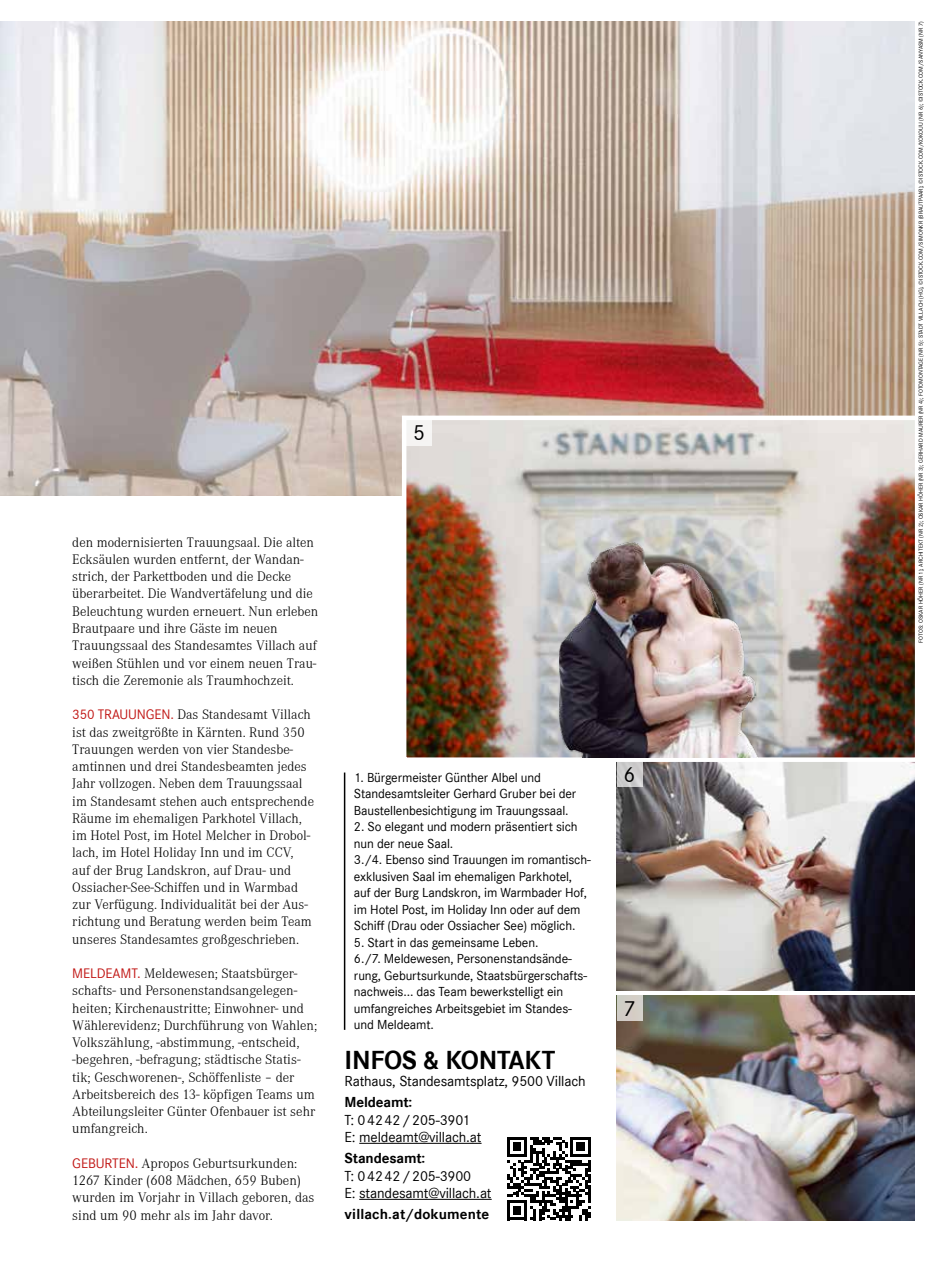
<style>
.page{position:relative;width:936px;height:1276px;background:#fff}
.page>*{position:absolute;margin:0;border:0;box-sizing:border-box;transform-origin:0 0}
.t1{font:700 27px "Corporate S";letter-spacing:-.01em;color:#000}
.t2{font:22.5px "Corporate S";color:#000}
.t3{font:15px/17.2px "Corporate S";letter-spacing:-.01em;color:#000}
.t4{font:700 15px "Corporate S";letter-spacing:-.01em;color:#000}
.t5{font:700 15px "Corporate S";letter-spacing:.01em;color:#000}
.t6{font:300 14.25px/17.2px "Corporate A";color:#000}
.t7{font:13.5px/16.5px "Corporate S";letter-spacing:-.01em;color:#000}
.t8{font:6px "Corporate S";color:#000}
.s1{font-family:"Corporate S";font-weight:400;color:#c11715}
</style>
<div class="page">
<img style="left:616px;top:762px;width:298px;height:229px">
<img style="left:616px;top:995px;width:298px;height:225px">
<img style="left:0;top:21px;width:914px;height:474px">
<svg style="left:507px;top:1137px;width:83px;height:83px"></svg>
<hr style="left:359px;top:1142px;width:122px;height:1px;background:#000">
<hr style="left:359px;top:1198px;width:132px;height:1px;background:#000">
<img style="left:407px;top:420px;width:507px;height:337px">
<div style="left:402px;top:415px;width:517px;height:347px;border:4px solid #fff"></div>
<div style="left:406px;top:420px;width:26px;height:25px;background:#f5f4f3"></div>
<div style="left:616px;top:761px;width:26px;height:26px;background:#cccbcc"></div>
<div style="left:617px;top:995px;width:25px;height:26px;background:#d3cec6"></div>
<img style="left:523px;top:512px;width:272px;height:245px">
<hr style="left:344px;top:772px;width:1px;height:258px;background:#000">
<h2 class="t2" style="left:413px;top:420px;width:13px">5</h2>
<p class="t6" style="left:72px;top:534px;width:247px">den modernisierten Trauungsaal. Die alten Ecksäulen wurden entfernt, der Wandan&shy;strich, der Parkettboden und die Decke überarbeitet. Die Wandvertäfelung und die Beleuchtung wurden erneuert. Nun erleben Brautpaare und ihre Gäste im neuen Trauungssaal des Standesamtes Villach auf weißen Stühlen und vor einem neuen Trau&shy;tisch die Zeremonie als Traumhochzeit.</p>
<p class="t6" style="left:72px;top:706px;width:243px"><span class="s1">350 TRAUUNGEN.</span> Das Standesamt Villach ist das zweitgrößte in Kärnten. Rund 350<br>Trauungen werden von vier Standesbe&shy;amtinnen und drei Standesbeamten jedes Jahr vollzogen. Neben dem Trauungssaal im Standesamt stehen auch entsprechende Räume im ehemaligen Parkhotel Villach, im Hotel Post, im Hotel Melcher in Drobol&shy;lach, im Hotel Holiday Inn und im CCV, auf der Brug Landskron, auf Drau- und Ossiacher-See-Schiffen und in Warmbad zur Verfügung. Individualität bei der Aus&shy;richtung und Beratung werden beim Team unseres Standesamtes großgeschrieben.</p>
<p class="t6" style="left:72px;top:965px;width:246px"><span class="s1">MELDEAMT.</span> Meldewesen; Staatsbürger&shy;schafts- und Personenstandsangelegen&shy;heiten; Kirchenaustritte; Einwohner- und Wählerevidenz; Durchführung von Wahlen; Volkszählung, -abstimmung, -entscheid, -begehren, -befragung; städtische Statis&shy;tik; Geschworenen-, Schöffenliste – der Arbeitsbereich des 13- köpfigen Teams um Abteilungsleiter Günter Ofenbauer ist sehr umfangreich.</p>
<p class="t6" style="left:72px;top:1155px;width:244px"><span class="s1">GEBURTEN.</span> Apropos Geburtsurkunden:<br>1267 Kinder (608 Mädchen, 659 Buben) wurden im Vorjahr in Villach geboren, das sind um 90 mehr als im Jahr davor.</p>
<p class="t7" style="left:354px;top:769px;width:224px">1. Bürgermeister Günther Albel und<br>Standesamtsleiter Gerhard Gruber bei der<br>Baustellenbesichtigung im Trauungssaal.</p>
<p class="t7" style="left:354px;top:818px;width:238px">2. So elegant und modern präsentiert sich nun der neue Saal.<br>3./4. Ebenso sind Trauungen im romantisch&shy;exklusiven Saal im ehemaligen Parkhotel, auf der Burg Landskron, im Warmbader Hof, im Hotel Post, im Holiday Inn oder auf dem Schiff (Drau oder Ossiacher See) möglich.</p>
<p class="t7" style="left:354px;top:934px;width:234px">5. Start in das gemeinsame Leben.<br>6./7. Meldewesen, Personenstandsände&shy;rung, Geburtsurkunde, Staatsbürgerschafts&shy;nachweis... das Team bewerkstelligt ein umfangreiches Arbeitsgebiet im Standes&shy;und Meldeamt.</p>
<h1 class="t1" style="left:344px;top:1044px;width:212px">INFOS &amp; KONTAKT</h1>
<p class="t3" style="left:344px;top:1072px;width:242px">Rathaus, Standesamtsplatz, 9500 Villach</p>
<p class="t4" style="left:344px;top:1093px;width:69px">Meldeamt:</p>
<p class="t3" style="left:344px;top:1111px;width:138px">T: 04242/205-3901<br>E: meldeamt@villach.at</p>
<p class="t4" style="left:344px;top:1149px;width:82px">Standesamt:</p>
<p class="t3" style="left:344px;top:1167px;width:148px">T: 04242/205-3900<br>E: standesamt@villach.at</p>
<p class="t5" style="left:344px;top:1205px;width:146px">villach.at/dokumente</p>
<h2 class="t2" style="left:623px;top:761px;width:13px">6</h2>
<h2 class="t2" style="left:623px;top:995px;width:13px">7</h2>
<p class="t8" style="left:917px;top:642px;width:623px;rotate:-90deg">FOTOS: OSKAR HÖHER (NR 1); ARCHITEKT (NR 2); OSKAR HÖHER (NR 3); GERHARD MAURER (NR 4); FOTOMONTAGE (NR 5): STADT VILLACH (HG), ©ISTOCK.COM/SIMONKR (BRAUTPAAR); ©ISTOCK.COM/KOKOUU (NR 6); ©ISTOCK.COM/SANYASM (NR 7)</p>
</div>
